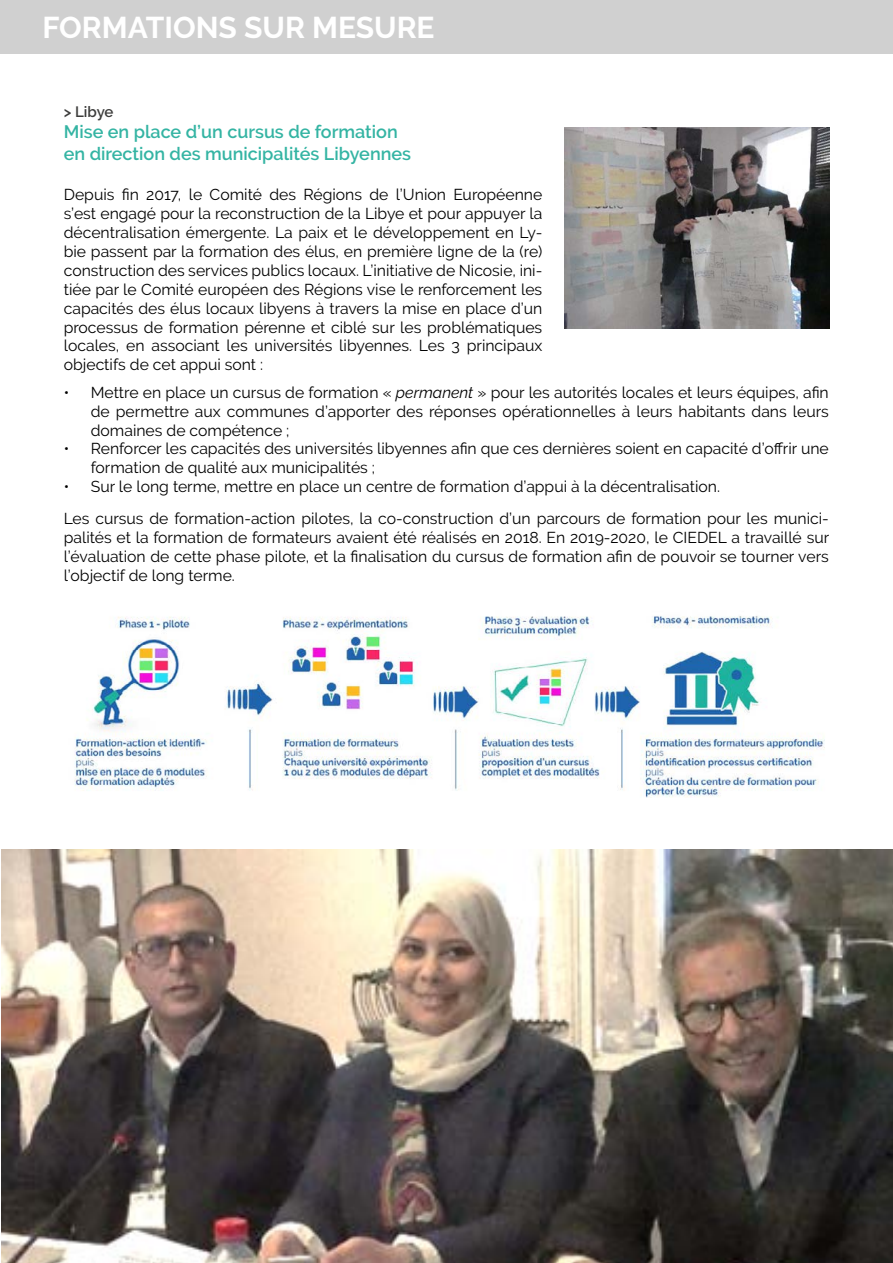
<style>
.page{position:relative;width:893px;height:1263px;background:#fff}
.page>*{position:absolute;margin:0;border:0;box-sizing:border-box;transform-origin:0 0}
.t1{font:700 30px "Raleway";color:#fff}
.t2{font:600 18px/21.6px "Raleway";color:#34b4a3}
.t3{font:15.75px/18.9px "Raleway";color:#000;text-align:justify}
.t4{font:600 15px "Raleway";letter-spacing:-.01em;color:#3c3c3b}
.s1{font-style:italic}
</style>
<div class="page">
<div style="left:0;top:0;width:893px;height:54px;background:#d0d0d0"></div>
<img style="left:564px;top:128px;width:265px;height:200px">
<img style="left:1px;top:849px;width:892px;height:414px">
<img style="left:74px;top:616px;width:751px;height:181px">
<h1 class="t1" style="left:43px;top:10px;width:394px">FORMATIONS SUR MESURE</h1>
<p class="t4" style="left:64px;top:103px;width:51px">&gt; Libye</p>
<p class="t2" style="left:64px;top:121px;width:349px">Mise en place d’un cursus de formation en direction des municipalités Libyennes</p>
<p class="t3" style="left:64px;top:185px;width:480px">Depuis fin 2017, le Comité des Régions de l’Union Européenne s’est engagé pour la reconstruction de la Libye et pour appuyer la décentralisation émergente. La paix et le développement en Ly&shy;bie passent par la formation des élus, en première ligne de la (re) construction des services publics locaux. L’initiative de Nicosie, ini&shy;tiée par le Comité européen des Régions vise le renforcement les capacités des élus locaux libyens à travers la mise en place d’un processus de formation pérenne et ciblé sur les problématiques locales, en associant les universités libyennes. Les 3 principaux objectifs de cet appui sont :</p>
<p class="t3" style="left:91px;top:383px;width:740px;text-indent:-27px">• Mettre en place un cursus de formation « <span class="s1">permanent</span> » pour les autorités locales et leurs équipes, afin de permettre aux communes d’apporter des réponses opérationnelles à leurs habitants dans leurs domaines de compétence ;</p>
<p class="t3" style="left:91px;top:439px;width:740px;text-indent:-27px">• Renforcer les capacités des universités libyennes afin que ces dernières soient en capacité d’offrir une formation de qualité aux municipalités ;</p>
<p class="t3" style="left:64px;top:471px;width:767px;line-height:31.7px">• Sur le long terme, mettre en place un centre de formation d’appui à la décentralisation.<br>Les cursus de formation-action pilotes, la co-construction d’un parcours de formation pour les munici-</p>
<p class="t3" style="left:64px;top:528px;width:767px">palités et la formation de formateurs avaient été réalisés en 2018. En 2019-2020, le CIEDEL a travaillé sur l’évaluation de cette phase pilote, et la finalisation du cursus de formation afin de pouvoir se tourner vers l’objectif de long terme.</p>
</div>
